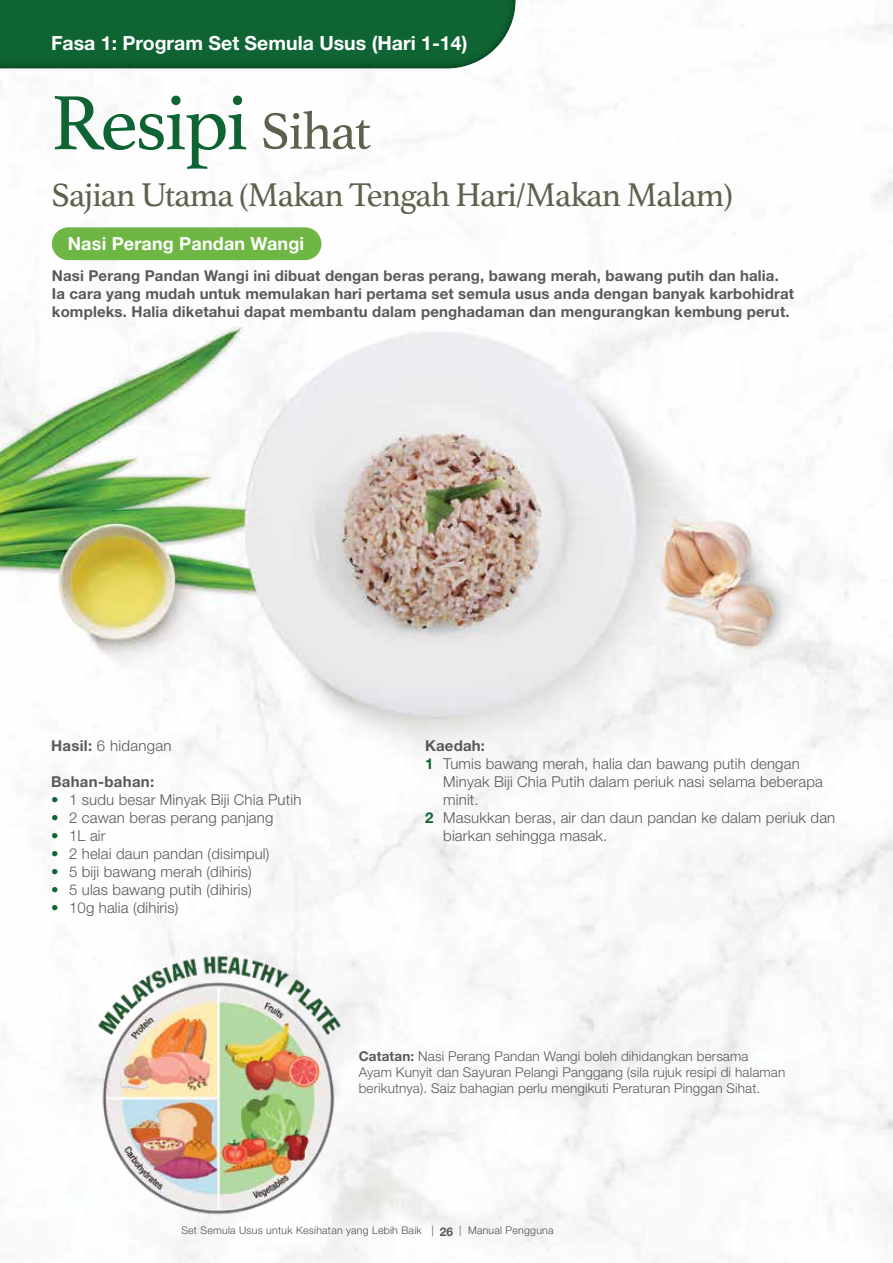
<style>
.page{position:relative;width:893px;height:1263px;background:#fff}
.page>*{position:absolute;margin:0;border:0;box-sizing:border-box;transform-origin:0 0}
.t1{font:81px "Athelas";letter-spacing:-.03em;color:#0f6434}
.t2{font:34.5px "Athelas";letter-spacing:-.03em;color:#5e614c}
.t3{font:700 19.5px "Helvetica Neue LT Std";color:#fff}
.t4{font:700 18px "Helvetica Neue LT Std";letter-spacing:.01em;color:#fff}
.t5{font:300 15px "Helvetica Neue LT Std";letter-spacing:.01em;color:#58595b}
.t6{font:700 15px/18px "Helvetica Neue LT Std";letter-spacing:.01em;color:#58595b}
.t7{font:300 13.5px/16.2px "Helvetica Neue LT Std";letter-spacing:.01em;color:#58595b}
.t8{font:300 10.5px "Helvetica Neue LT Std";letter-spacing:.025em;color:#4d4d4f}
.s1{font-size:54px;color:#5e614c}
.s2{font-weight:700}
.s3{color:#0f6434}
.s4{font-weight:700;color:#0f6434}
.s5{font-weight:700;font-size:12px;color:#58595b}
</style>
<div class="page">
<img style="left:0;top:0;width:893px;height:1263px">
<div style="left:52px;top:227px;width:269px;height:33px;background:#6eb744;border-radius:16px"></div>
<img style="left:51px;top:927px;width:321px;height:321px">
<div style="left:0;top:0;width:517px;height:69px;background:#0f6434"></div>
<h3 class="t3" style="left:51px;top:31px;width:418px">Fasa 1: Program Set Semula Usus (Hari 1-14)</h3>
<h1 class="t1" style="left:51px;top:58px;width:322px">Resipi <span class="s1">Sihat</span></h1>
<h2 class="t2" style="left:51px;top:167px;width:684px">Sajian Utama (Makan Tengah Hari/Makan Malam)</h2>
<p class="t4" style="left:68px;top:232px;width:238px">Nasi Perang Pandan Wangi</p>
<p class="t6" style="left:52px;top:266px;width:744px">Nasi Perang Pandan Wangi ini dibuat dengan beras perang, bawang merah, bawang putih dan halia.<br>Ia cara yang mudah untuk memulakan hari pertama set semula usus anda dengan banyak karbohidrat kompleks. Halia diketahui dapat membantu dalam penghadaman dan mengurangkan kembung perut.</p>
<p class="t5" style="left:51px;top:736px;width:122px"><span class="s2">Hasil:</span> 6 hidangan</p>
<p class="t6" style="left:51px;top:772px;width:105px">Bahan-bahan:</p>
<p class="t5" style="left:51px;top:790px;width:252px"><span class="s3">•</span> 1 sudu besar Minyak Biji Chia Putih</p>
<p class="t5" style="left:51px;top:808px;width:224px"><span class="s3">•</span> 2 cawan beras perang panjang</p>
<p class="t5" style="left:51px;top:826px;width:56px"><span class="s3">•</span> 1L air</p>
<p class="t5" style="left:51px;top:844px;width:220px"><span class="s3">•</span> 2 helai daun pandan (disimpul)</p>
<p class="t5" style="left:51px;top:862px;width:202px"><span class="s3">•</span> 5 biji bawang merah (dihiris)</p>
<p class="t5" style="left:51px;top:880px;width:202px"><span class="s3">•</span> 5 ulas bawang putih (dihiris)</p>
<p class="t5" style="left:51px;top:898px;width:129px"><span class="s3">•</span> 10g halia (dihiris)</p>
<p class="t6" style="left:425px;top:736px;width:61px">Kaedah:</p>
<p class="t5" style="left:425px;top:754px;width:376px"><span class="s4">1</span> Tumis bawang merah, halia dan bawang putih dengan</p>
<p class="t5" style="left:443px;top:772px;width:381px">Minyak Biji Chia Putih dalam periuk nasi selama beberapa</p>
<p class="t5" style="left:443px;top:790px;width:37px">minit.</p>
<p class="t5" style="left:425px;top:808px;width:412px"><span class="s4">2</span> Masukkan beras, air dan daun pandan ke dalam periuk dan</p>
<p class="t5" style="left:443px;top:826px;width:166px">biarkan sehingga masak.</p>
<p class="t7" style="left:359px;top:1047px;width:428px"><span class="s2">Catatan:</span> Nasi Perang Pandan Wangi boleh dihidangkan bersama<br>Ayam Kunyit dan Sayuran Pelangi Panggang (sila rujuk resipi di halaman berikutnya). Saiz bahagian perlu mengikuti Peraturan Pinggan Sihat.</p>
<p class="t8" style="left:181px;top:1224px;width:374px">Set Semula Usus untuk Kesihatan yang Lebih Baik | <span class="s5">26</span> | Manual Pengguna</p>
</div>
